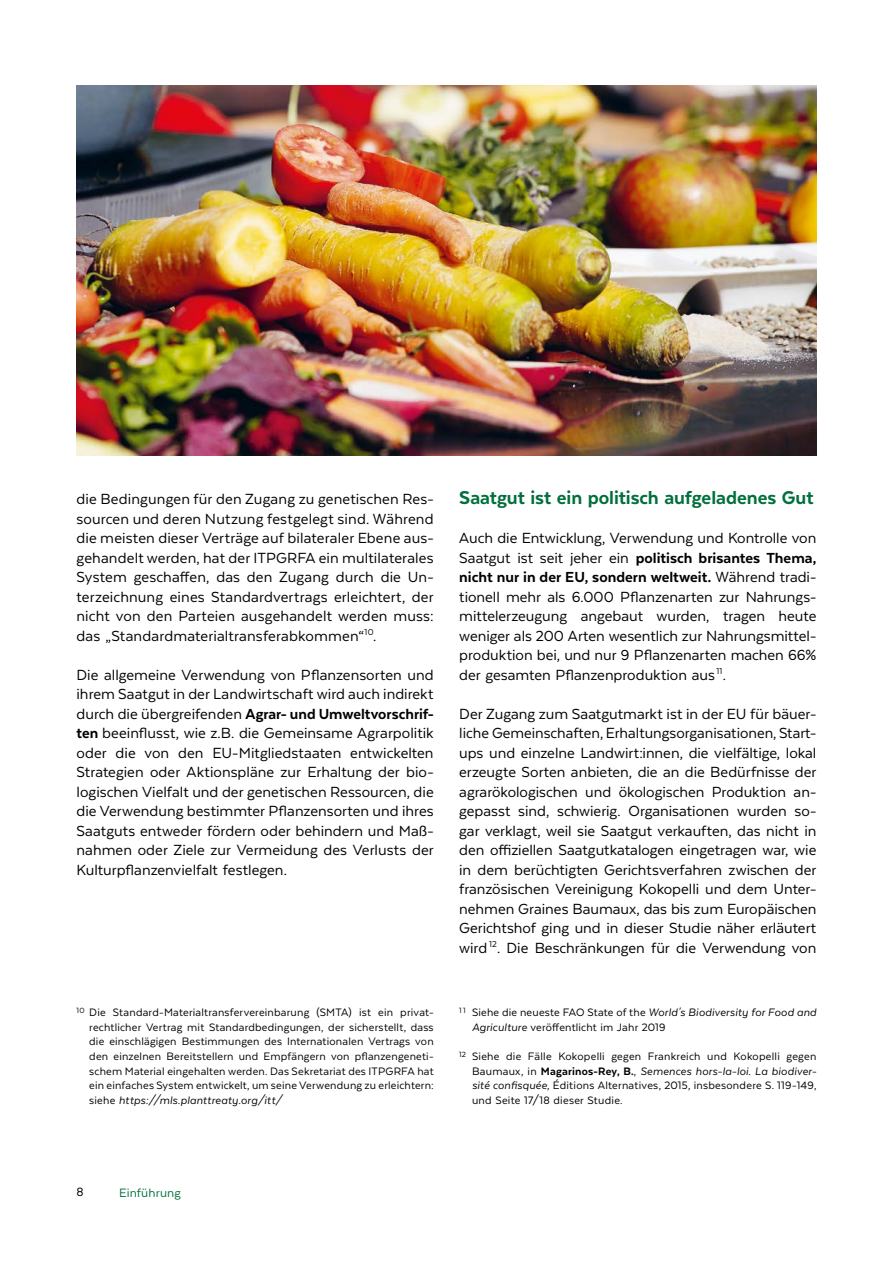
<style>
.page{position:relative;width:893px;height:1263px;background:#fff}
.page>*{position:absolute;margin:0;border:0;box-sizing:border-box;transform-origin:0 0}
.t1{font:900 21.45px "Texta Pro";color:#00703c}
.t2{font:16.95px/19.5px "Texta Pro";color:#000;text-align:justify}
.t3{font:900 16.8px "Texta Pro";color:#000}
.t4{font:13.95px "Texta Pro";letter-spacing:.01em;color:#00703c}
.t5{font:13.95px "Texta Pro";color:#000}
.t6{font:12.45px/14.7px "Texta Pro";letter-spacing:.015em;color:#000;text-align:justify}
.s1{font-weight:400;font-size:16.95px}
.s2{font-weight:900;font-size:16.8px}
.s3{font-style:italic}
.s4{font-weight:900}
</style>
<div class="page">
<img style="left:77px;top:85px;width:739px;height:371px">
<p class="t2" style="left:77px;top:489px;width:359px">die Bedingungen für den Zugang zu genetischen Res&shy;sourcen und deren Nutzung festgelegt sind. Während die meisten dieser Verträge auf bilateraler Ebene aus&shy;gehandelt werden, hat der ITPGRFA ein multilaterales System geschaffen, das den Zugang durch die Un&shy;terzeichnung eines Standardvertrags erleichtert, der nicht von den Parteien ausgehandelt werden muss: das „Standardmaterialtransferabkommen“<sup>10</sup>.</p>
<p class="t2" style="left:77px;top:665px;width:359px">Die allgemeine Verwendung von Pflanzensorten und ihrem Saatgut in der Landwirtschaft wird auch indirekt</p>
<p class="t3" style="left:77px;top:705px;width:359px"><span class="s1">durch die übergreifenden</span> Agrar- und Umweltvorschrif-</p>
<p class="t2" style="left:77px;top:723px;width:359px"><span class="s2">ten</span> beeinflusst, wie z.B. die Gemeinsame Agrarpolitik oder die von den EU-Mitgliedstaaten entwickelten Strategien oder Aktionspläne zur Erhaltung der bio&shy;logischen Vielfalt und der genetischen Ressourcen, die die Verwendung bestimmter Pflanzensorten und ihres Saatguts entweder fördern oder behindern und Maß&shy;nahmen oder Ziele zur Vermeidung des Verlusts der Kulturpflanzenvielfalt festlegen.</p>
<p class="t1" style="left:459px;top:487px;width:356px">Saatgut ist ein politisch aufgeladenes Gut</p>
<p class="t2" style="left:459px;top:528px;width:359px">Auch die Entwicklung, Verwendung und Kontrolle von</p>
<p class="t3" style="left:459px;top:549px;width:359px"><span class="s1">Saatgut ist seit jeher ein</span> politisch brisantes Thema,</p>
<p class="t3" style="left:459px;top:568px;width:357px">nicht nur in der EU, sondern weltweit. <span class="s1">Während tradi-</span></p>
<p class="t2" style="left:459px;top:587px;width:359px">tionell mehr als 6.000 Pflanzenarten zur Nahrungs&shy;mittelerzeugung angebaut wurden, tragen heute weniger als 200 Arten wesentlich zur Nahrungsmittel&shy;produktion bei, und nur 9 Pflanzenarten machen 66% der gesamten Pflanzenproduktion aus<sup>11</sup>.</p>
<p class="t2" style="left:459px;top:704px;width:359px">Der Zugang zum Saatgutmarkt ist in der EU für bäuer&shy;liche Gemeinschaften, Erhaltungsorganisationen, Start-</p>
<p class="t2" style="left:459px;top:743px;width:359px">ups und einzelne Landwirt:innen, die vielfältige, lokal erzeugte Sorten anbieten, die an die Bedürfnisse der agrarökologischen und ökologischen Produktion an&shy;gepasst sind, schwierig. Organisationen wurden so&shy;gar verklagt, weil sie Saatgut verkauften, das nicht in den offiziellen Saatgutkatalogen eingetragen war, wie in dem berüchtigten Gerichtsverfahren zwischen der französischen Vereinigung Kokopelli und dem Unter&shy;nehmen Graines Baumaux, das bis zum Europäischen Gerichtshof ging und in dieser Studie näher erläutert wird <sup>12</sup>. Die Beschränkungen für die Verwendung von</p>
<p class="t6" style="left:89px;top:1005px;width:346px;text-indent:-13px"><sup>10</sup> Die Standard-Materialtransfervereinbarung (SMTA) ist ein privat&shy;rechtlicher Vertrag mit Standardbedingungen, der sicherstellt, dass die einschlägigen Bestimmungen des Internationalen Vertrags von den einzelnen Bereitstellern und Empfängern von pflanzengeneti&shy;schem Material eingehalten werden. Das Sekretariat des ITPGRFA hat ein einfaches System entwickelt, um seine Verwendung zu erleichtern: siehe <span class="s3">https://mls.planttreaty.org/itt/</span></p>
<p class="t6" style="left:472px;top:1005px;width:346px;text-indent:-13px"><sup>11</sup> Siehe die neueste FAO State of the <span class="s3">World's Biodiversity for Food and<br>Agriculture</span> veröffentlicht im Jahr 2019</p>
<p class="t6" style="left:472px;top:1049px;width:346px;text-indent:-13px"><sup>12</sup> Siehe die Fälle Kokopelli gegen Frankreich und Kokopelli gegen Baumaux, in <span class="s4">Magarinos-Rey, B.</span>, <span class="s3">Semences hors-la-loi. La biodiver&shy;sité confisquée,</span> Éditions Alternatives, 2015, insbesondere S. 119-149, und Seite 17/18 dieser Studie.</p>
<p class="t5" style="left:77px;top:1185px;width:9px">8</p>
<p class="t4" style="left:119px;top:1185px;width:63px">Einführung</p>
</div>
